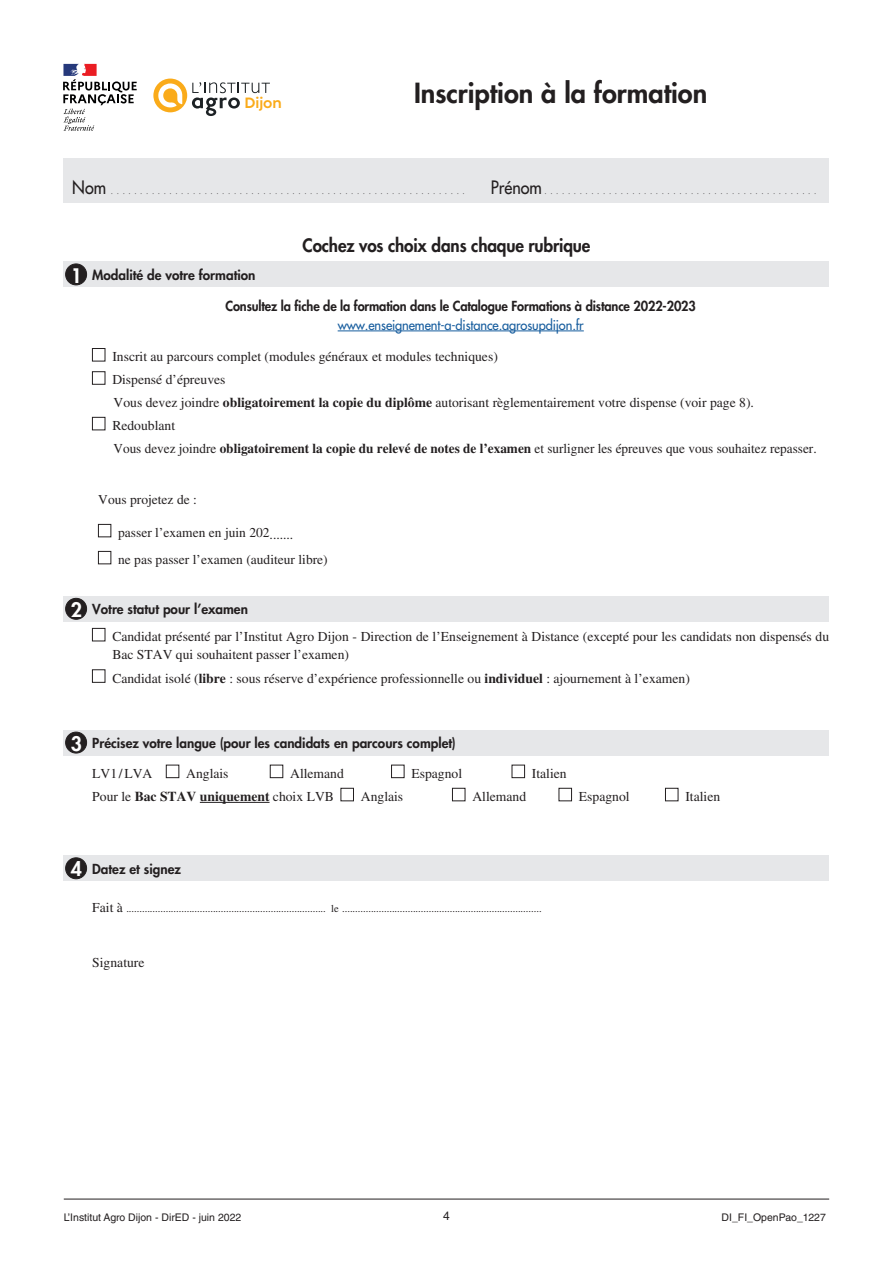
<style>
.page{position:relative;width:893px;height:1263px;background:#fff}
.page>*{position:absolute;margin:0;border:0;box-sizing:border-box;transform-origin:0 0}
.titre{font:800 27px "Futura Std";color:#231f20}
.ptit_titre{font:800 19.5px "Futura Std";color:#fff}
.texte{font:800 18px "Futura Std";letter-spacing:-.01em;color:#231f20;scale:.95 1}
.t1{font:700 14.85px "Coco Sharp";color:#faab1a}
.texte-2{font:13.65px/18.1px "Times LT Std";color:#231f20}
.texte-3{font:700 13.65px "Times LT Std";color:#231f20}
.intro{font:800 13.5px "Futura Std";color:#231f20}
.texte-4{font:13.5px "Times LT Std";color:#231f20}
.texte-5{font:800 13.5px "Futura Std";letter-spacing:-.01em;color:#231f20;scale:.95 1}
.texte-6{font:500 13.5px "Futura Std";letter-spacing:-.01em;color:#175d9e;scale:.95 1}
.t2{font:12px "Helvetica LT Std";color:#231f20}
.texte-7{font:10.5px "Times LT Std";color:#231f20}
.titre-2{font:300 10.5px "Futura Std";color:#231f20;scale:.9 1}
.t3{font:10.5px "Helvetica LT Std";color:#231f20}
.s1{font-weight:500;font-size:18px}
.s2{font-weight:700}
.s3{font-weight:400}
.s4{font-size:13.65px}
</style>
<div class="page">
<hr style="left:64px;top:1199px;width:765px;height:1px;background:#231f20">
<svg style="left:63px;top:64px;width:74px;height:67px"></svg>
<svg style="left:153px;top:79px;width:117px;height:37px"></svg>
<div style="left:64px;top:159px;width:765px;height:44px;background:#e6e7e9"></div>
<div style="left:64px;top:596px;width:765px;height:25px;background:#e6e7e9"></div>
<div style="left:66px;top:598px;width:21px;height:21px;background:#231f20;border-radius:50%"></div>
<div style="left:65px;top:598px;width:22px;height:21px;border:1px solid #231f20;border-radius:50%"></div>
<div style="left:92px;top:628px;width:13px;height:13px;background:#fff;border:1px solid #231f20"></div>
<div style="left:64px;top:730px;width:765px;height:25px;background:#e6e7e9"></div>
<div style="left:66px;top:732px;width:21px;height:21px;background:#231f20;border-radius:50%"></div>
<div style="left:65px;top:732px;width:22px;height:21px;border:1px solid #231f20;border-radius:50%"></div>
<hr style="left:200px;top:802px;width:70px;height:1px;background:#231f20">
<div style="left:166px;top:765px;width:13px;height:13px;background:#fff;border:1px solid #231f20"></div>
<div style="left:270px;top:765px;width:13px;height:13px;background:#fff;border:1px solid #231f20"></div>
<div style="left:391px;top:765px;width:13px;height:13px;background:#fff;border:1px solid #231f20"></div>
<div style="left:512px;top:765px;width:13px;height:13px;background:#fff;border:1px solid #231f20"></div>
<div style="left:341px;top:788px;width:13px;height:13px;background:#fff;border:1px solid #231f20"></div>
<div style="left:452px;top:788px;width:13px;height:13px;background:#fff;border:1px solid #231f20"></div>
<div style="left:559px;top:788px;width:13px;height:13px;background:#fff;border:1px solid #231f20"></div>
<div style="left:665px;top:788px;width:13px;height:13px;background:#fff;border:1px solid #231f20"></div>
<div style="left:64px;top:855px;width:765px;height:26px;background:#e6e7e9"></div>
<div style="left:66px;top:858px;width:21px;height:21px;background:#231f20;border-radius:50%"></div>
<div style="left:65px;top:858px;width:22px;height:21px;border:1px solid #231f20;border-radius:50%"></div>
<div style="left:64px;top:262px;width:765px;height:25px;background:#e6e7e9"></div>
<div style="left:66px;top:264px;width:21px;height:21px;background:#231f20;border-radius:50%"></div>
<div style="left:65px;top:264px;width:22px;height:21px;border:1px solid #231f20;border-radius:50%"></div>
<hr style="left:338px;top:331px;width:246px;height:1px;background:#175d9e">
<div style="left:92px;top:348px;width:13px;height:13px;background:#fff;border:1px solid #231f20"></div>
<div style="left:92px;top:417px;width:13px;height:13px;background:#fff;border:1px solid #231f20"></div>
<div style="left:98px;top:524px;width:13px;height:13px;background:#fff;border:1px solid #231f20"></div>
<div style="left:98px;top:551px;width:13px;height:13px;background:#fff;border:1px solid #231f20"></div>
<p class="t1" style="left:244px;top:93px;width:39px">Dijon</p>
<p class="titre" style="left:414px;top:76px;width:295px">Inscription à la formation</p>
<p class="titre-2" style="left:72px;top:184px;width:431px"><span class="s1">Nom</span> . . . . . . . . . . . . . . . . . . . . . . . . . . . . . . . . . . . . . . . . . . . . . . . . . . . . . . . . . . . .</p>
<p class="titre-2" style="left:491px;top:184px;width:364px"><span class="s1">Prénom</span> . . . . . . . . . . . . . . . . . . . . . . . . . . . . . . . . . . . . . . . . . . . . . . .</p>
<p class="texte" style="left:303px;top:234px;width:304px">Cochez vos choix dans chaque rubrique</p>
<p class="ptit_titre" style="left:71px;top:263px;width:13px">1</p>
<p class="intro" style="left:92px;top:266px;width:165px">Modalité de votre formation</p>
<p class="texte-5" style="left:225px;top:298px;width:497px">Consultez la fiche de la formation dans le Catalogue Formations à distance 2022-2023</p>
<p class="texte-6" style="left:338px;top:316px;width:261px">www.enseignement-a-distance.agrosupdijon.fr</p>
<p class="texte-2" style="left:112px;top:347px;width:387px">Inscrit au parcours complet (modules généraux et modules techniques)</p>
<p class="texte-2" style="left:112px;top:371px;width:115px">Dispensé d’épreuves</p>
<p class="texte-2" style="left:114px;top:393px;width:642px">Vous devez joindre <span class="s2">obligatoirement la copie du diplôme</span> autorisant règlementairement votre dispense (voir page 8).</p>
<p class="texte-2" style="left:112px;top:416px;width:64px">Redoublant</p>
<p class="texte-2" style="left:114px;top:439px;width:705px">Vous devez joindre <span class="s2">obligatoirement la copie du relevé de notes de l’examen</span> et surligner les épreuves que vous souhaitez repasser.</p>
<p class="texte-4" style="left:98px;top:492px;width:100px">Vous projetez de :</p>
<p class="texte-4" style="left:118px;top:525px;width:177px">passer l’examen en juin 202.......</p>
<p class="texte-4" style="left:118px;top:552px;width:211px">ne pas passer l’examen (auditeur libre)</p>
<p class="ptit_titre" style="left:71px;top:597px;width:13px">2</p>
<p class="intro" style="left:92px;top:601px;width:157px">Votre statut pour l’examen</p>
<p class="texte-2" style="left:112px;top:627px;width:718px">Candidat présenté par l’Institut Agro Dijon - Direction de l’Enseignement à Distance (excepté pour les candidats non dispensés du<br>Bac STAV qui souhaitent passer l’examen)</p>
<p class="texte-2" style="left:112px;top:669px;width:579px">Candidat isolé (<span class="s2">libre</span> : sous réserve d’expérience professionnelle ou <span class="s2">individuel</span> : ajournement à l’examen)</p>
<p class="ptit_titre" style="left:71px;top:731px;width:13px">3</p>
<p class="intro" style="left:92px;top:734px;width:365px">Précisez votre langue (pour les candidats en parcours complet)</p>
<p class="texte-2" style="left:92px;top:764px;width:62px">LV1 /LVA</p>
<p class="texte-2" style="left:186px;top:764px;width:44px">Anglais</p>
<p class="texte-2" style="left:290px;top:764px;width:55px">Allemand</p>
<p class="texte-2" style="left:411px;top:764px;width:52px">Espagnol</p>
<p class="texte-2" style="left:532px;top:764px;width:36px">Italien</p>
<p class="texte-3" style="left:92px;top:788px;width:243px"><span class="s3">Pour le</span> Bac STAV uniquement <span class="s3">choix LVB</span></p>
<p class="texte-2" style="left:361px;top:787px;width:44px">Anglais</p>
<p class="texte-2" style="left:472px;top:787px;width:55px">Allemand</p>
<p class="texte-2" style="left:579px;top:787px;width:52px">Espagnol</p>
<p class="texte-2" style="left:685px;top:787px;width:36px">Italien</p>
<p class="ptit_titre" style="left:71px;top:857px;width:13px">4</p>
<p class="intro" style="left:92px;top:860px;width:90px">Datez et signez</p>
<p class="texte-7" style="left:92px;top:903px;width:451px"><span class="s4">Fait à</span> ............................................................................ le ............................................................................</p>
<p class="texte-2" style="left:92px;top:953px;width:54px">Signature</p>
<p class="t3" style="left:64px;top:1211px;width:179px">L’Institut Agro Dijon - DirED - juin 2022</p>
<p class="t2" style="left:443px;top:1209px;width:8px">4</p>
<p class="t3" style="left:722px;top:1211px;width:106px">DI_FI_OpenPao_1227</p>
</div>
